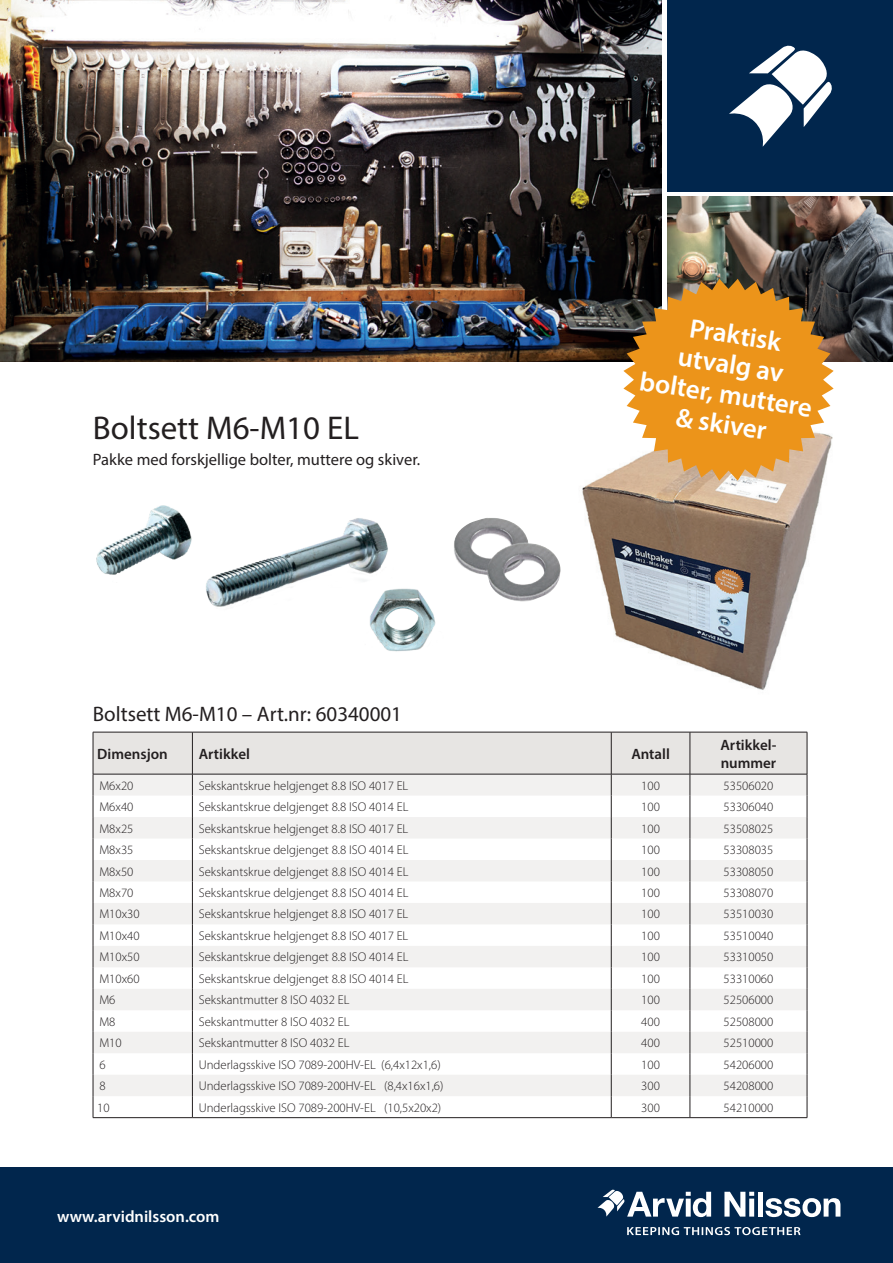
<style>
.page{position:relative;width:893px;height:1263px;background:#fff}
.page>*{position:absolute;margin:0;border:0;box-sizing:border-box;transform-origin:0 0}
.t1{font:33px "Myriad Pro";color:#231f20}
.t2{font:600 27px/30px "Myriad Pro";color:#fff;text-align:center}
.t3{font:21px "Myriad Pro";color:#231f20}
.t4{font:16.5px "Myriad Pro";color:#231f20}
.t5{font:600 16.5px "Myriad Pro";color:#fff}
.t6{font:600 15px/18px "Myriad Pro";color:#231f20}
.t7{font:300 12.75px "Myriad Pro";color:#231f20}
</style>
<div class="page">
<img style="left:582px;top:466px;width:241px;height:224px">
<img style="left:0;top:0;width:662px;height:361px">
<div style="left:0;top:1167px;width:893px;height:96px;background:#01264d"></div>
<svg style="left:724px;top:1192px;width:30px;height:24px"></svg>
<div style="left:758px;top:1192px;width:5px;height:24px;background:#fff"></div>
<svg style="left:765px;top:1198px;width:75px;height:19px"></svg>
<svg style="left:597px;top:1189px;width:114px;height:28px"></svg>
<svg style="left:627px;top:1227px;width:173px;height:8px"></svg>
<img style="left:667px;top:196px;width:226px;height:165px">
<div style="left:667px;top:0;width:226px;height:191px;background:#01264d"></div>
<svg style="left:729px;top:45px;width:103px;height:102px"></svg>
<svg style="left:623px;top:279px;width:211px;height:202px;background:#d19037"></svg>
<img style="left:96px;top:505px;width:96px;height:70px">
<img style="left:454px;top:518px;width:107px;height:84px">
<img style="left:206px;top:518px;width:182px;height:89px">
<img style="left:356px;top:583px;width:80px;height:69px">
<svg style="left:93px;top:733px;width:715px;height:384px"></svg>
<hr style="left:93px;top:732px;width:99px;height:1px;background:#231f20">
<hr style="left:93px;top:732px;width:1px;height:42px;background:#231f20">
<hr style="left:192px;top:732px;width:419px;height:1px;background:#231f20">
<hr style="left:611px;top:732px;width:79px;height:1px;background:#231f20">
<hr style="left:690px;top:732px;width:117px;height:1px;background:#231f20">
<hr style="left:807px;top:732px;width:1px;height:42px;background:#231f20">
<hr style="left:93px;top:1117px;width:99px;height:1px;background:#231f20">
<hr style="left:192px;top:1117px;width:419px;height:1px;background:#231f20">
<hr style="left:611px;top:1117px;width:79px;height:1px;background:#231f20">
<hr style="left:690px;top:1117px;width:117px;height:1px;background:#231f20">
<hr style="left:93px;top:774px;width:99px;height:1px;background:#231f20">
<hr style="left:192px;top:774px;width:419px;height:1px;background:#231f20">
<hr style="left:611px;top:774px;width:79px;height:1px;background:#231f20">
<hr style="left:690px;top:774px;width:117px;height:1px;background:#231f20">
<h1 class="t1" style="left:93px;top:408px;width:268px">Boltsett M6-M10 EL</h1>
<p class="t4" style="left:93px;top:450px;width:329px">Pakke med forskjellige bolter, muttere og skiver.</p>
<h3 class="t3" style="left:93px;top:701px;width:311px">Boltsett M6-M10 – Art.nr: 60340001</h3>
<h2 class="t2" style="left:652px;top:306px;width:176px;rotate:9deg">Praktisk<br>utvalg av bolter, muttere &amp; skiver</h2>
<p class="t6" style="left:97px;top:744px;width:72px">Dimensjon</p>
<p class="t6" style="left:199px;top:744px;width:53px">Artikkel</p>
<p class="t6" style="left:631px;top:744px;width:40px">Antall</p>
<p class="t6" style="left:720px;top:735px;width:57px">Artikkel&shy;nummer</p>
<p class="t7" style="left:99px;top:778px;width:36px">M6x20</p>
<p class="t7" style="left:199px;top:778px;width:211px">Sekskantskrue helgjenget 8.8 ISO 4017 EL</p>
<p class="t7" style="left:641px;top:778px;width:20px">100</p>
<p class="t7" style="left:724px;top:778px;width:51px">53506020</p>
<p class="t7" style="left:99px;top:800px;width:36px">M6x40</p>
<p class="t7" style="left:199px;top:800px;width:211px">Sekskantskrue delgjenget 8.8 ISO 4014 EL</p>
<p class="t7" style="left:641px;top:800px;width:20px">100</p>
<p class="t7" style="left:724px;top:800px;width:51px">53306040</p>
<p class="t7" style="left:99px;top:821px;width:36px">M8x25</p>
<p class="t7" style="left:199px;top:821px;width:211px">Sekskantskrue helgjenget 8.8 ISO 4017 EL</p>
<p class="t7" style="left:641px;top:821px;width:20px">100</p>
<p class="t7" style="left:724px;top:821px;width:51px">53508025</p>
<p class="t7" style="left:99px;top:843px;width:36px">M8x35</p>
<p class="t7" style="left:199px;top:843px;width:211px">Sekskantskrue delgjenget 8.8 ISO 4014 EL</p>
<p class="t7" style="left:641px;top:843px;width:20px">100</p>
<p class="t7" style="left:724px;top:843px;width:51px">53308035</p>
<p class="t7" style="left:99px;top:864px;width:36px">M8x50</p>
<p class="t7" style="left:199px;top:864px;width:211px">Sekskantskrue delgjenget 8.8 ISO 4014 EL</p>
<p class="t7" style="left:641px;top:864px;width:20px">100</p>
<p class="t7" style="left:724px;top:864px;width:51px">53308050</p>
<p class="t7" style="left:99px;top:886px;width:36px">M8x70</p>
<p class="t7" style="left:199px;top:886px;width:211px">Sekskantskrue delgjenget 8.8 ISO 4014 EL</p>
<p class="t7" style="left:641px;top:886px;width:20px">100</p>
<p class="t7" style="left:724px;top:886px;width:51px">53308070</p>
<p class="t7" style="left:99px;top:907px;width:42px">M10x30</p>
<p class="t7" style="left:199px;top:907px;width:211px">Sekskantskrue helgjenget 8.8 ISO 4017 EL</p>
<p class="t7" style="left:641px;top:907px;width:20px">100</p>
<p class="t7" style="left:724px;top:907px;width:51px">53510030</p>
<p class="t7" style="left:99px;top:929px;width:42px">M10x40</p>
<p class="t7" style="left:199px;top:929px;width:211px">Sekskantskrue helgjenget 8.8 ISO 4017 EL</p>
<p class="t7" style="left:641px;top:929px;width:20px">100</p>
<p class="t7" style="left:724px;top:929px;width:51px">53510040</p>
<p class="t7" style="left:99px;top:950px;width:42px">M10x50</p>
<p class="t7" style="left:199px;top:950px;width:211px">Sekskantskrue delgjenget 8.8 ISO 4014 EL</p>
<p class="t7" style="left:641px;top:950px;width:20px">100</p>
<p class="t7" style="left:724px;top:950px;width:51px">53310050</p>
<p class="t7" style="left:99px;top:972px;width:42px">M10x60</p>
<p class="t7" style="left:199px;top:972px;width:211px">Sekskantskrue delgjenget 8.8 ISO 4014 EL</p>
<p class="t7" style="left:641px;top:972px;width:20px">100</p>
<p class="t7" style="left:724px;top:972px;width:51px">53310060</p>
<p class="t7" style="left:99px;top:993px;width:18px">M6</p>
<p class="t7" style="left:199px;top:993px;width:152px">Sekskantmutter 8 ISO 4032 EL</p>
<p class="t7" style="left:641px;top:993px;width:20px">100</p>
<p class="t7" style="left:724px;top:993px;width:51px">52506000</p>
<p class="t7" style="left:99px;top:1014px;width:18px">M8</p>
<p class="t7" style="left:199px;top:1014px;width:152px">Sekskantmutter 8 ISO 4032 EL</p>
<p class="t7" style="left:641px;top:1014px;width:20px">400</p>
<p class="t7" style="left:724px;top:1014px;width:51px">52508000</p>
<p class="t7" style="left:99px;top:1036px;width:24px">M10</p>
<p class="t7" style="left:199px;top:1036px;width:152px">Sekskantmutter 8 ISO 4032 EL</p>
<p class="t7" style="left:641px;top:1036px;width:20px">400</p>
<p class="t7" style="left:724px;top:1036px;width:51px">52510000</p>
<p class="t7" style="left:99px;top:1057px;width:8px">6</p>
<p class="t7" style="left:199px;top:1057px;width:243px">Underlagsskive ISO 7089-200HV-EL (6,4x12x1,6)</p>
<p class="t7" style="left:641px;top:1057px;width:20px">100</p>
<p class="t7" style="left:724px;top:1057px;width:51px">54206000</p>
<p class="t7" style="left:99px;top:1079px;width:8px">8</p>
<p class="t7" style="left:199px;top:1079px;width:246px">Underlagsskive ISO 7089-200HV-EL (8,4x16x1,6)</p>
<p class="t7" style="left:641px;top:1079px;width:20px">300</p>
<p class="t7" style="left:724px;top:1079px;width:51px">54208000</p>
<p class="t7" style="left:97px;top:1100px;width:14px">10</p>
<p class="t7" style="left:199px;top:1100px;width:244px">Underlagsskive ISO 7089-200HV-EL (10,5x20x2)</p>
<p class="t7" style="left:641px;top:1100px;width:20px">300</p>
<p class="t7" style="left:724px;top:1100px;width:51px">54210000</p>
<p class="t5" style="left:57px;top:1206px;width:164px">www.arvidnilsson.com</p>
</div>
